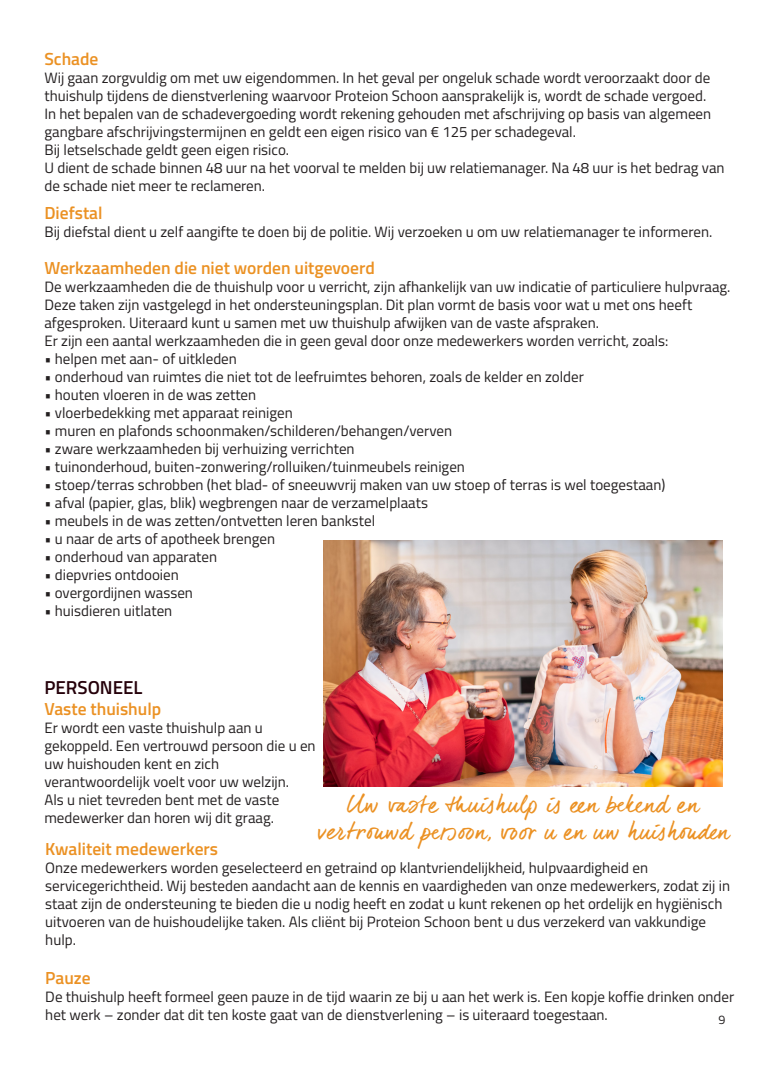
<style>
.page{position:relative;width:780px;height:1081px;background:#fff}
.page>*{position:absolute;margin:0;border:0;box-sizing:border-box;transform-origin:0 0}
.t1{font:23.38px "dear Joe 6";color:#eb9123;scale:.96 1}
.t2{font:600 18.75px "Titillium Web";color:#25010a}
.t3{font:600 17.5px "Titillium Web";color:#eb9123}
.t4{font:15px/18px "Titillium Web";color:#231f20}
.t5{font:12.5px "Titillium Web";color:#231f20}
</style>
<div class="page">
<img style="left:324px;top:540px;width:398px;height:247px">
<p class="t3" style="left:44px;top:46px;width:56px">Schade</p>
<p class="t4" style="left:44px;top:68px;width:668px">Wij gaan zorgvuldig om met uw eigendommen. In het geval per ongeluk schade wordt veroorzaakt door de thuishulp tijdens de dienstverlening waarvoor Proteion Schoon aansprakelijk is, wordt de schade vergoed.<br>In het bepalen van de schadevergoeding wordt rekening gehouden met afschrijving op basis van algemeen gangbare afschrijvingstermijnen en geldt een eigen risico van € 125 per schadegeval.</p>
<p class="t4" style="left:44px;top:140px;width:246px">Bij letselschade geldt geen eigen risico.</p>
<p class="t4" style="left:44px;top:158px;width:681px">U dient de schade binnen 48 uur na het voorval te melden bij uw relatiemanager. Na 48 uur is het bedrag van de schade niet meer te reclameren.</p>
<p class="t3" style="left:44px;top:200px;width:60px">Diefstal</p>
<p class="t4" style="left:44px;top:222px;width:669px">Bij diefstal dient u zelf aangifte te doen bij de politie. Wij verzoeken u om uw relatiemanager te informeren.</p>
<p class="t3" style="left:44px;top:255px;width:332px">Werkzaamheden die niet worden uitgevoerd</p>
<p class="t4" style="left:44px;top:277px;width:687px">De werkzaamheden die de thuishulp voor u verricht, zijn afhankelijk van uw indicatie of particuliere hulpvraag.<br>Deze taken zijn vastgelegd in het ondersteuningsplan. Dit plan vormt de basis voor wat u met ons heeft</p>
<p class="t4" style="left:44px;top:313px;width:556px">afgesproken. Uiteraard kunt u samen met uw thuishulp afwijken van de vaste afspraken.</p>
<p class="t4" style="left:44px;top:331px;width:625px">Er zijn een aantal werkzaamheden die in geen geval door onze medewerkers worden verricht, zoals:</p>
<p class="t4" style="left:44px;top:349px;width:194px">• helpen met aan- of uitkleden</p>
<p class="t4" style="left:44px;top:367px;width:541px">• onderhoud van ruimtes die niet tot de leefruimtes behoren, zoals de kelder en zolder</p>
<p class="t4" style="left:44px;top:385px;width:213px">• houten vloeren in de was zetten</p>
<p class="t4" style="left:44px;top:403px;width:250px">• vloerbedekking met apparaat reinigen</p>
<p class="t4" style="left:44px;top:421px;width:409px">• muren en plafonds schoonmaken/schilderen/behangen/verven</p>
<p class="t4" style="left:44px;top:439px;width:312px">• zware werkzaamheden bij verhuizing verrichten</p>
<p class="t4" style="left:44px;top:457px;width:422px">• tuinonderhoud, buiten-zonwering/rolluiken/tuinmeubels reinigen</p>
<p class="t4" style="left:44px;top:475px;width:622px">• stoep/terras schrobben (het blad- of sneeuwvrij maken van uw stoep of terras is wel toegestaan)</p>
<p class="t4" style="left:44px;top:493px;width:385px">• afval (papier, glas, blik) wegbrengen naar de verzamelplaats</p>
<p class="t4" style="left:44px;top:511px;width:332px">• meubels in de was zetten/ontvetten leren bankstel</p>
<p class="t4" style="left:44px;top:529px;width:232px">• u naar de arts of apotheek brengen</p>
<p class="t4" style="left:44px;top:547px;width:174px">• onderhoud van apparaten</p>
<p class="t4" style="left:44px;top:565px;width:136px">• diepvries ontdooien</p>
<p class="t4" style="left:44px;top:583px;width:150px">• overgordijnen wassen</p>
<p class="t4" style="left:44px;top:601px;width:129px">• huisdieren uitlaten</p>
<p class="t2" style="left:44px;top:673px;width:100px">PERSONEEL</p>
<p class="t3" style="left:44px;top:696px;width:118px">Vaste thuishulp</p>
<p class="t4" style="left:44px;top:718px;width:220px">Er wordt een vaste thuishulp aan u</p>
<p class="t4" style="left:44px;top:736px;width:273px">gekoppeld. Een vertrouwd persoon die u en uw huishouden kent en zich</p>
<p class="t4" style="left:44px;top:772px;width:246px">verantwoordelijk voelt voor uw welzijn.</p>
<p class="t4" style="left:44px;top:790px;width:236px">Als u niet tevreden bent met de vaste</p>
<p class="t4" style="left:44px;top:808px;width:231px">medewerker dan horen wij dit graag.</p>
<p class="t3" style="left:45px;top:836px;width:174px">Kwaliteit medewerkers</p>
<p class="t4" style="left:45px;top:858px;width:604px">Onze medewerkers worden geselecteerd en getraind op klantvriendelijkheid, hulpvaardigheid en</p>
<p class="t4" style="left:45px;top:876px;width:686px">servicegerichtheid. Wij besteden aandacht aan de kennis en vaardigheden van onze medewerkers, zodat zij in staat zijn de ondersteuning te bieden die u nodig heeft en zodat u kunt rekenen op het ordelijk en hygiënisch uitvoeren van de huishoudelijke taken. Als cliënt bij Proteion Schoon bent u dus verzekerd van vakkundige hulp.</p>
<p class="t3" style="left:45px;top:965px;width:47px">Pauze</p>
<p class="t4" style="left:45px;top:987px;width:690px">De thuishulp heeft formeel geen pauze in de tijd waarin ze bij u aan het werk is. Een kopje koffie drinken onder het werk – zonder dat dit ten koste gaat van de dienstverlening – is uiteraard toegestaan.</p>
<p class="t1" style="left:347px;top:790px;width:368px">Uw vaste thuishulp is een bekend en</p>
<p class="t1" style="left:316px;top:817px;width:432px">vertrouwd persoon, voor u en uw huishouden</p>
<p class="t5" style="left:718px;top:1010px;width:8px">9</p>
</div>
